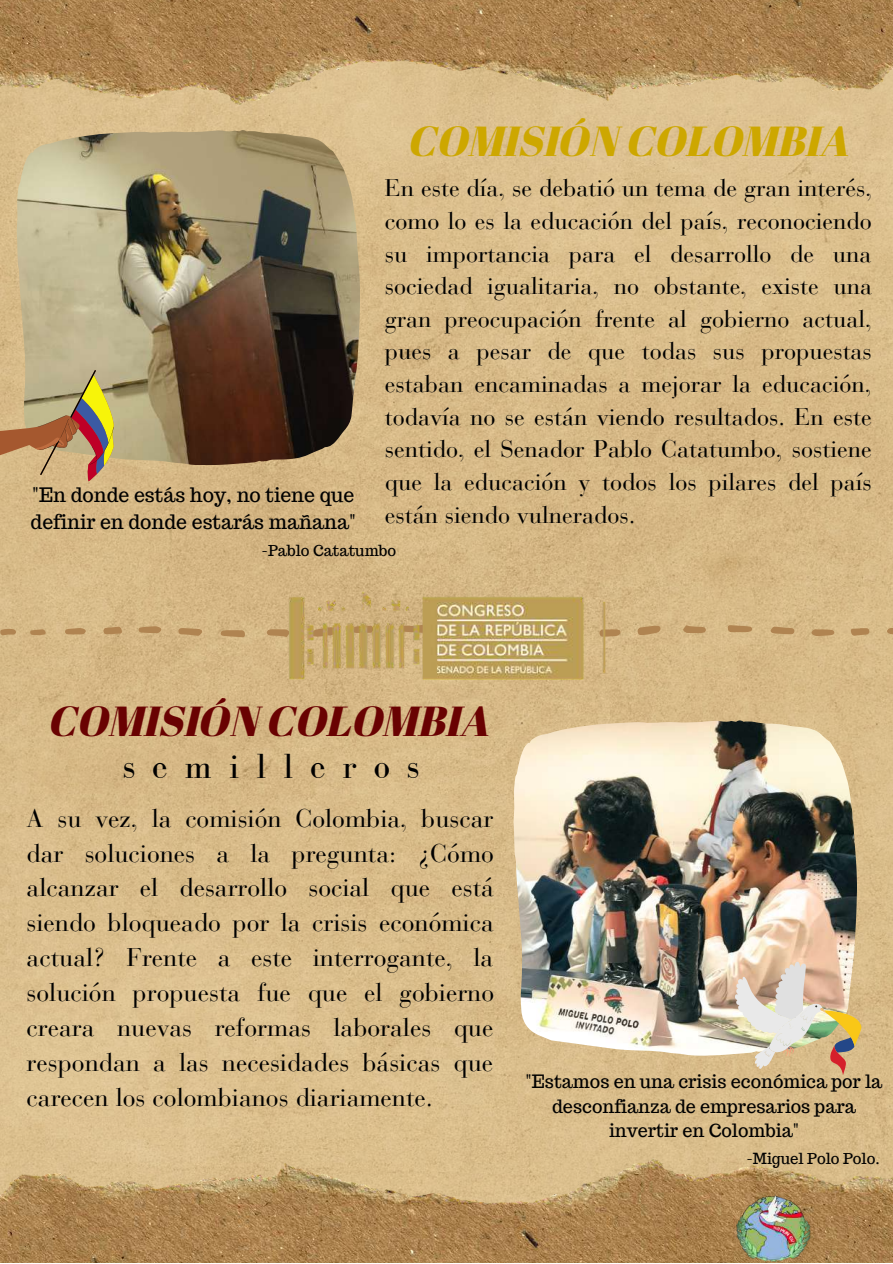
<style>
.page{position:relative;width:893px;height:1264px;background:#fff}
.page>*{position:absolute;margin:0;border:0;box-sizing:border-box;transform-origin:0 0}
.t1{font:42px "CA Generated";color:#cda700}
.t2{font:42px "CA Generated";color:#690202}
.t3{font:36px "Bodoni FLF";letter-spacing:.465em;color:#000}
.t4{font:25.5px/34.8px "Bauer Bodoni Pro";color:#000;text-align:justify}
.t5{font:24px/32.5px "Bauer Bodoni Pro";color:#000;text-align:justify}
.t6{font:19.5px/27px "Trocchi";color:#000}
.t7{font:18px/24.8px "Trocchi";color:#000;text-align:center}
.t8{font:15px "Trocchi";color:#000}
</style>
<div class="page">
<img style="left:0;top:106px;width:892px;height:1052px">
<img style="left:17px;top:130px;width:343px;height:335px">
<svg style="left:220px;top:630px;width:25px;height:7px"></svg>
<svg style="left:178px;top:628px;width:24px;height:8px"></svg>
<svg style="left:267px;top:629px;width:4px;height:8px"></svg>
<svg style="left:138px;top:626px;width:23px;height:7px"></svg>
<svg style="left:103px;top:626px;width:19px;height:8px"></svg>
<svg style="left:65px;top:628px;width:21px;height:6px"></svg>
<svg style="left:0;top:628px;width:16px;height:7px"></svg>
<svg style="left:30px;top:629px;width:16px;height:6px"></svg>
<svg style="left:637px;top:625px;width:23px;height:10px"></svg>
<svg style="left:727px;top:625px;width:25px;height:7px"></svg>
<svg style="left:770px;top:626px;width:24px;height:8px"></svg>
<svg style="left:683px;top:625px;width:22px;height:8px"></svg>
<svg style="left:606px;top:629px;width:14px;height:7px"></svg>
<svg style="left:811px;top:629px;width:23px;height:7px"></svg>
<svg style="left:850px;top:628px;width:19px;height:8px"></svg>
<svg style="left:886px;top:628px;width:6px;height:6px"></svg>
<img style="left:513px;top:720px;width:343px;height:335px">
<img style="left:0;top:0;width:892px;height:106px">
<img style="left:0;top:1158px;width:892px;height:104px">
<img style="left:733px;top:1192px;width:80px;height:70px">
<img style="left:271px;top:587px;width:335px;height:100px">
<svg style="left:0;top:370px;width:115px;height:111px;background:#bc9c6c"></svg>
<img style="left:734px;top:961px;width:127px;height:114px">
<h1 class="t1" style="left:410px;top:111px;width:443px">COMISIÓN COLOMBIA</h1>
<p class="t5" style="left:385px;top:174px;width:489px">En este día, se debatió un tema de gran interés, como lo es la educación del país, reconociendo su importancia para el desarrollo de una sociedad igualitaria, no obstante, existe una gran preocupación frente al gobierno actual, pues a pesar de que todas sus propuestas estaban encaminadas a mejorar la educación, todavía no se están viendo resultados. En este sentido, el Senador Pablo Catatumbo, sostiene que la educación y todos los pilares del país están siendo vulnerados.</p>
<p class="t6" style="left:31px;top:481px;width:327px">"En donde estás hoy, no tiene que definir en donde estarás mañana"</p>
<p class="t8" style="left:261px;top:541px;width:136px">-Pablo Catatumbo</p>
<h1 class="t2" style="left:50px;top:691px;width:443px">COMISIÓN COLOMBIA</h1>
<h2 class="t3" style="left:123px;top:746px;width:298px">semilleros</h2>
<p class="t4" style="left:27px;top:803px;width:469px">A su vez, la comisión Colombia, buscar dar soluciones a la pregunta: ¿Cómo alcanzar el desarrollo social que está siendo bloqueado por la crisis económica actual? Frente a este interrogante, la solución propuesta fue que el gobierno creara nuevas reformas laborales que respondan a las necesidades básicas que carecen los colombianos diariamente.</p>
<p class="t7" style="left:525px;top:1068px;width:358px">"Estamos en una crisis económica por la desconfianza de empresarios para invertir en Colombia"</p>
<p class="t8" style="left:746px;top:1148px;width:135px">-Miguel Polo Polo.</p>
</div>
